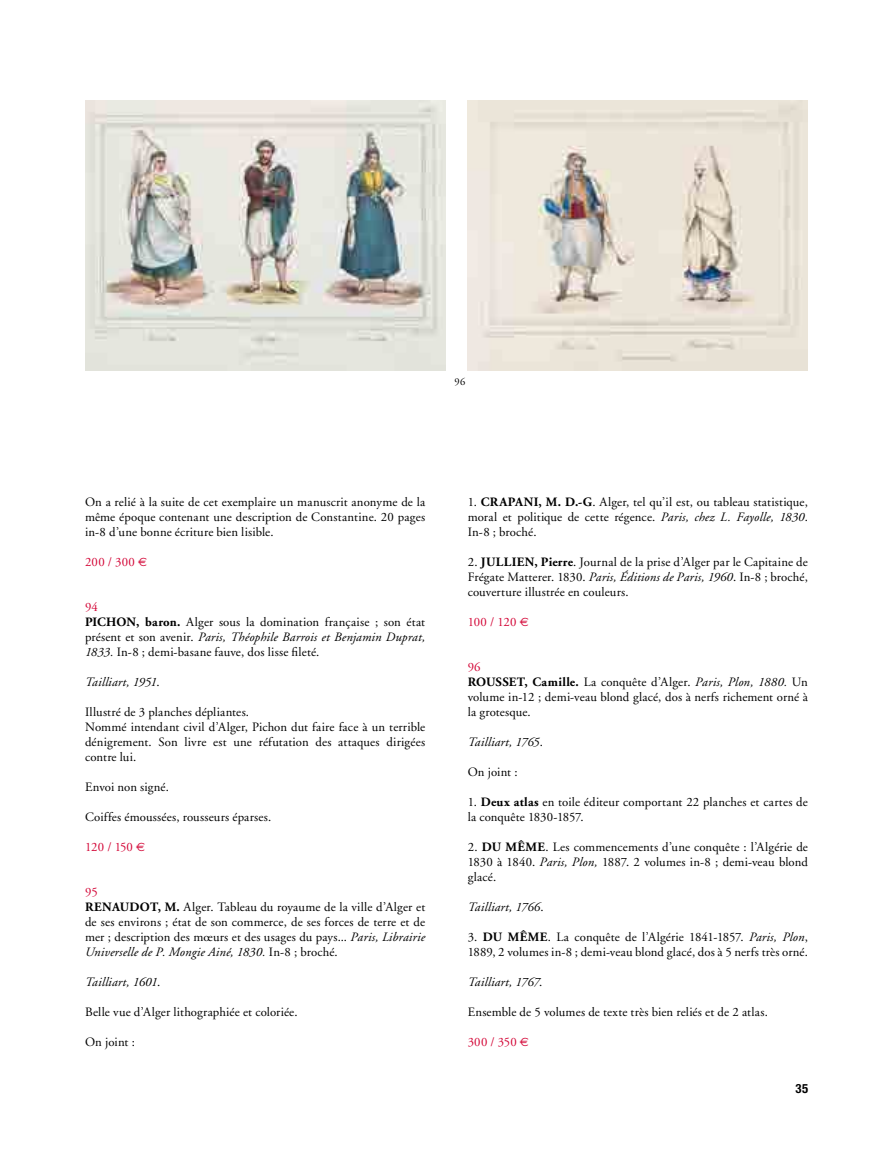
<style>
.page{position:relative;width:893px;height:1149px;background:#fff}
.page>*{position:absolute;margin:0;border:0;box-sizing:border-box;transform-origin:0 0}
.t1{font:12.75px/15px "Adobe Garamond";letter-spacing:.01em;color:#000}
.t2{font:italic 12.75px "Adobe Garamond";letter-spacing:.01em;color:#000}
.t3{font:12.75px "Adobe Garamond";letter-spacing:.015em;color:#d30536}
.t4{font:700 condensed 12.75px "Helvetica Neue";color:#000}
.t5{font:10.5px "Adobe Garamond";color:#000}
.s1{font-family:"Euro Sans";font-size:12px}
.s2{color:#d30536}
.s3{font-weight:700}
.s4{font-style:italic}
.s5{font-style:normal}
</style>
<div class="page">
<img style="left:85px;top:100px;width:360px;height:270px">
<img style="left:468px;top:100px;width:340px;height:270px">
<p class="t5" style="left:454px;top:376px;width:12px">96</p>
<p class="t1" style="left:85px;top:494px;width:342px;text-align:justify">On a relié à la suite de cet exemplaire un manuscrit anonyme de la même époque contenant une description de Constantine. 20 pages in-8 d’une bonne écriture bien lisible.</p>
<p class="t3" style="left:85px;top:554px;width:64px">200 / 300 <span class="s1">€</span></p>
<p class="t1" style="left:85px;top:599px;width:342px"><span class="s2">94<br></span><span class="s3">PICHON, baron.</span> Alger sous la domination française ; son état présent et son avenir. <span class="s4">Paris, Théophile Barrois et Benjamin Duprat, 1833.</span> In-8 ; demi-basane fauve, dos lisse fileté.</p>
<p class="t2" style="left:85px;top:674px;width:76px">Tailliart, 1951<span class="s5">.</span></p>
<p class="t1" style="left:85px;top:704px;width:342px">Illustré de 3 planches dépliantes.<br>Nommé intendant civil d’Alger, Pichon dut faire face à un terrible dénigrement. Son livre est une réfutation des attaques dirigées contre lui.</p>
<p class="t1" style="left:85px;top:779px;width:85px">Envoi non signé.</p>
<p class="t1" style="left:85px;top:809px;width:188px">Coiffes émoussées, rousseurs éparses.</p>
<p class="t3" style="left:85px;top:839px;width:62px">120 / 150 <span class="s1">€</span></p>
<p class="t1" style="left:85px;top:884px;width:342px"><span class="s2">95<br></span><span class="s3">RENAUDOT, M.</span> Alger. Tableau du royaume de la ville d’Alger et de ses environs ; état de son commerce, de ses forces de terre et de mer ; description des mœurs et des usages du pays... <span class="s4">Paris, Librairie Universelle de P. Mongie Ainé, 1830.</span> In-8 ; broché.</p>
<p class="t2" style="left:85px;top:974px;width:77px">Tailliart, 1601<span class="s5">.</span></p>
<p class="t1" style="left:85px;top:1004px;width:214px">Belle vue d’Alger lithographiée et coloriée.</p>
<p class="t1" style="left:85px;top:1034px;width:51px">On joint :</p>
<p class="t1" style="left:468px;top:494px;width:342px;text-align:justify">1. <span class="s3">CRAPANI, M. D.-G</span>. Alger, tel qu’il est, ou tableau statistique, moral et politique de cette régence. <span class="s4">Paris, chez L. Fayolle, 1830</span>.<br>In-8 ; broché.</p>
<p class="t1" style="left:468px;top:554px;width:342px;text-align:justify">2. <span class="s3">JULLIEN, Pierre</span>. Journal de la prise d’Alger par le Capitaine de Frégate Matterer. 1830. <span class="s4">Paris, Éditions de Paris, 1960</span>. In-8 ; broché, couverture illustrée en couleurs.</p>
<p class="t3" style="left:468px;top:614px;width:62px">100 / 120 <span class="s1">€</span></p>
<p class="t1" style="left:468px;top:659px;width:342px"><span class="s2">96<br></span><span class="s3">ROUSSET, Camille.</span> La conquête d’Alger. <span class="s4">Paris, Plon, 1880.</span> Un volume in-12 ; demi-veau blond glacé, dos à nerfs richement orné à la grotesque.</p>
<p class="t2" style="left:468px;top:734px;width:77px">Tailliart, 1765<span class="s5">.</span></p>
<p class="t1" style="left:468px;top:764px;width:51px">On joint :</p>
<p class="t1" style="left:468px;top:794px;width:342px">1. <span class="s3">Deux atlas</span> en toile éditeur comportant 22 planches et cartes de la conquête 1830-1857.</p>
<p class="t1" style="left:468px;top:839px;width:342px;text-align:justify">2. <span class="s3">DU MÊME</span>. Les commencements d’une conquête : l’Algérie de 1830 à 1840. <span class="s4">Paris, Plon,</span> 1887. 2 volumes in-8 ; demi-veau blond glacé.</p>
<p class="t2" style="left:468px;top:899px;width:78px">Tailliart, 1766<span class="s5">.</span></p>
<p class="t1" style="left:468px;top:929px;width:342px">3. <span class="s3">DU MÊME</span>. La conquête de l’Algérie 1841-1857. <span class="s4">Paris, Plon</span>,<br>1889, 2 volumes in-8 ; demi-veau blond glacé, dos à 5 nerfs très orné.</p>
<p class="t2" style="left:468px;top:974px;width:76px">Tailliart, 1767<span class="s5">.</span></p>
<p class="t1" style="left:468px;top:1004px;width:302px">Ensemble de 5 volumes de texte très bien reliés et de 2 atlas.</p>
<p class="t3" style="left:468px;top:1034px;width:63px">300 / 350 <span class="s1">€</span></p>
<p class="t4" style="left:795px;top:1080px;width:14px">35</p>
</div>
